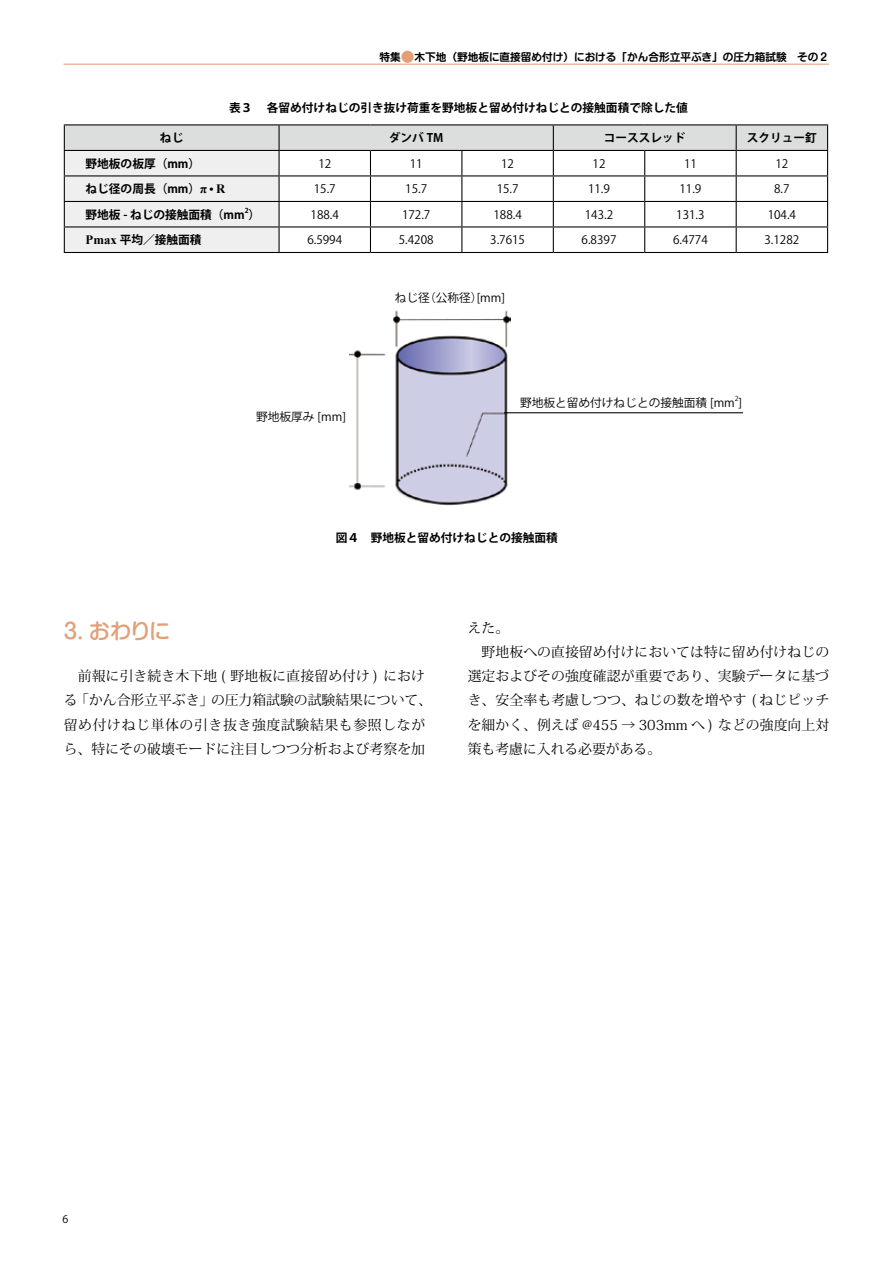
<style>
.page{position:relative;width:893px;height:1263px;background:#fff}
.page>*{position:absolute;margin:0;border:0;box-sizing:border-box;transform-origin:0 0}
.t1{font:500 21.3px "Shin M Go Pro";color:#e1a078}
.t2{font:13.8px/24.2px "Koz Min Pr 6 N";letter-spacing:.005em;color:#000}
.t3{font:11.7px "Koz Go Pr 6 N";color:#000}
.t4{font:700 11.7px "Koz Go Pr 6 N";color:#000}
.t5{font:700 10.65px "Shin M Go Pro De";color:#000}
.t6{font:10.65px "Koz Go Pr 6 N";color:#000}
.t7{font:700 6.75px "Koz Go Pr 6 N";color:#000}
.t8{font:6.75px "Koz Go Pr 6 N";color:#000}
.s1{font-family:"Koz Min Pr 6 N";font-weight:400;font-size:13.8px;color:#e1a078}
.s2{font-family:"Times New Roman";font-size:12.75px}
.s3{font-size:12.75px}
</style>
<div class="page">
<hr style="left:64px;top:64px;width:765px;height:1px;background:#e2a17a">
<hr style="left:64px;top:124px;width:215px;height:1px;background:#000">
<hr style="left:279px;top:124px;width:91px;height:1px;background:#000">
<hr style="left:370px;top:124px;width:92px;height:1px;background:#000">
<hr style="left:462px;top:124px;width:91px;height:1px;background:#000">
<hr style="left:553px;top:124px;width:92px;height:1px;background:#000">
<hr style="left:645px;top:124px;width:91px;height:1px;background:#000">
<hr style="left:736px;top:124px;width:92px;height:1px;background:#000">
<svg style="left:64px;top:125px;width:764px;height:127px"></svg>
<hr style="left:64px;top:252px;width:215px;height:1px;background:#000">
<hr style="left:279px;top:252px;width:91px;height:1px;background:#000">
<hr style="left:370px;top:252px;width:92px;height:1px;background:#000">
<hr style="left:462px;top:252px;width:91px;height:1px;background:#000">
<hr style="left:553px;top:252px;width:92px;height:1px;background:#000">
<hr style="left:645px;top:252px;width:91px;height:1px;background:#000">
<hr style="left:736px;top:252px;width:92px;height:1px;background:#000">
<img style="left:349px;top:310px;width:162px;height:196px">
<hr style="left:504px;top:412px;width:239px;height:1px;background:#000">
<p class="t5" style="left:379px;top:48px;width:451px">特集<span class="s1">●</span>木下地（野地板に直接留め付け）における「かん合形立平ぶき」の圧力箱試験　その２</p>
<p class="t4" style="left:229px;top:101px;width:460px">表３　 各留め付けねじの引き抜け荷重を野地板と留め付けねじとの接触面積で除した値</p>
<p class="t4" style="left:160px;top:131px;width:25px">ねじ</p>
<p class="t4" style="left:389px;top:131px;width:56px">ダンバ TM</p>
<p class="t4" style="left:604px;top:131px;width:83px">コーススレッド</p>
<p class="t4" style="left:747px;top:131px;width:72px">スクリュー釘</p>
<p class="t4" style="left:86px;top:157px;width:116px">野地板の板厚（mm）</p>
<p class="t3" style="left:318px;top:157px;width:14px">12</p>
<p class="t3" style="left:410px;top:157px;width:14px">11</p>
<p class="t3" style="left:501px;top:157px;width:14px">12</p>
<p class="t3" style="left:593px;top:157px;width:14px">12</p>
<p class="t3" style="left:684px;top:157px;width:14px">11</p>
<p class="t3" style="left:775px;top:157px;width:14px">12</p>
<p class="t4" style="left:86px;top:182px;width:141px">ねじ径の周長（mm）<span class="s2">π</span><span class="s3">・</span><span class="s2">R</span></p>
<p class="t3" style="left:314px;top:182px;width:23px">15.7</p>
<p class="t3" style="left:405px;top:182px;width:23px">15.7</p>
<p class="t3" style="left:497px;top:182px;width:23px">15.7</p>
<p class="t3" style="left:588px;top:182px;width:23px">11.9</p>
<p class="t3" style="left:679px;top:182px;width:23px">11.9</p>
<p class="t3" style="left:774px;top:182px;width:17px">8.7</p>
<p class="t4" style="left:86px;top:208px;width:176px">野地板 - ねじの接触面積（mm ）</p>
<p class="t7" style="left:245px;top:207px;width:5px">2</p>
<p class="t3" style="left:311px;top:208px;width:30px">188.4</p>
<p class="t3" style="left:402px;top:208px;width:30px">172.7</p>
<p class="t3" style="left:493px;top:208px;width:30px">188.4</p>
<p class="t3" style="left:585px;top:208px;width:30px">143.2</p>
<p class="t3" style="left:676px;top:208px;width:30px">131.3</p>
<p class="t3" style="left:768px;top:208px;width:30px">104.4</p>
<p class="t4" style="left:86px;top:233px;width:117px"><span class="s2">Pmax</span> 平均／接触面積</p>
<p class="t3" style="left:307px;top:233px;width:36px">6.5994</p>
<p class="t3" style="left:399px;top:233px;width:36px">5.4208</p>
<p class="t3" style="left:490px;top:233px;width:36px">3.7615</p>
<p class="t3" style="left:582px;top:233px;width:36px">6.8397</p>
<p class="t3" style="left:673px;top:233px;width:36px">6.4774</p>
<p class="t3" style="left:764px;top:233px;width:36px">3.1282</p>
<p class="t3" style="left:256px;top:410px;width:91px">野地板厚み [mm]</p>
<p class="t3" style="left:395px;top:291px;width:112px">ねじ径（公称径）[mm]</p>
<p class="t8" style="left:735px;top:395px;width:5px">2</p>
<p class="t3" style="left:520px;top:396px;width:224px">野地板と留め付けねじとの接触面積 [mm ]</p>
<p class="t4" style="left:336px;top:531px;width:224px">図４　野地板と留め付けねじとの接触面積</p>
<h1 class="t1" style="left:64px;top:613px;width:108px">3. おわりに</h1>
<p class="t2" style="left:468px;top:616px;width:363px">えた。<br>　野地板への直接留め付けにおいては特に留め付けねじの選定およびその強度確認が重要であり、実験データに基づき、安全率も考慮しつつ、ねじの数を増やす ( ねじピッチを細かく、例えば @455 → 303mm へ ) などの強度向上対策も考慮に入れる必要がある。</p>
<p class="t2" style="left:64px;top:664px;width:370px">　前報に引き続き木下地 ( 野地板に直接留め付け ) における「かん合形立平ぶき」の圧力箱試験の試験結果について、留め付けねじ単体の引き抜き強度試験結果も参照しながら、特にその破壊モードに注目しつつ分析および考察を加</p>
<p class="t6" style="left:62px;top:1213px;width:7px">6</p>
</div>
